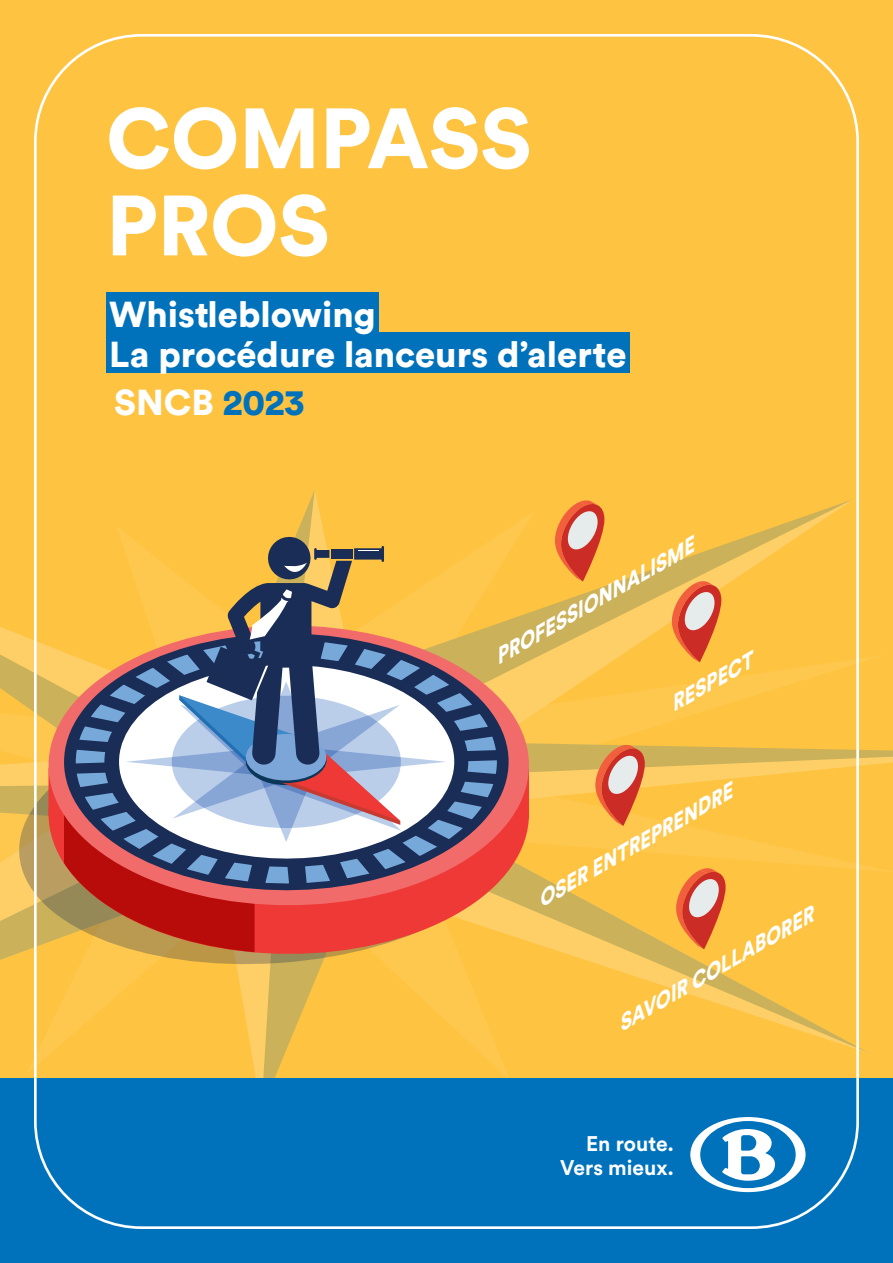
<style>
.page{position:relative;width:893px;height:1263px;background:#fec340}
.page>*{position:absolute;margin:0;border:0;box-sizing:border-box;transform-origin:0 0}
.t1{font:900 84.3px/87.2px "Circular";color:#fff}
.t2{font:900 36px/48.3px "Circular";color:#fff}
.t3{font:italic 900 21px "Circular";color:#fff}
.t4{font:700 21px/24px "Circular Std";color:#fff;text-align:right}
.s1{color:#0072bc}
</style>
<div class="page">
<div style="left:106px;top:332px;width:523px;height:41px;background:#0072bc"></div>
<div style="left:106px;top:292px;width:272px;height:40px;background:#0072bc"></div>
<div style="left:0;top:1078px;width:893px;height:185px;background:#0072bc"></div>
<svg style="left:690px;top:1117px;width:115px;height:75px"></svg>
<svg style="left:0;top:490px;width:893px;height:588px"></svg>
<h1 class="t1" style="left:106px;top:93px;width:427px">COMPASS<br>PROS</h1>
<h2 class="t2" style="left:109px;top:289px;width:268px">Whistleblowing</h2>
<h2 class="t2" style="left:109px;top:329px;width:519px">La procédure lanceurs d’alerte<br>SNCB <span class="s1">2023</span></h2>
<p class="t3" style="left:487px;top:647px;width:229px;rotate:-30deg">PROFESSIONNALISME</p>
<p class="t3" style="left:663px;top:694px;width:94px;rotate:-30deg">RESPECT</p>
<p class="t3" style="left:530px;top:890px;width:224px;rotate:-30deg">OSER ENTREPRENDRE</p>
<p class="t3" style="left:610px;top:1013px;width:225px;rotate:-30deg">SAVOIR COLLABORER</p>
<p class="t4" style="left:560px;top:1131px;width:115px">En route.<br>Vers mieux.</p>
</div>
